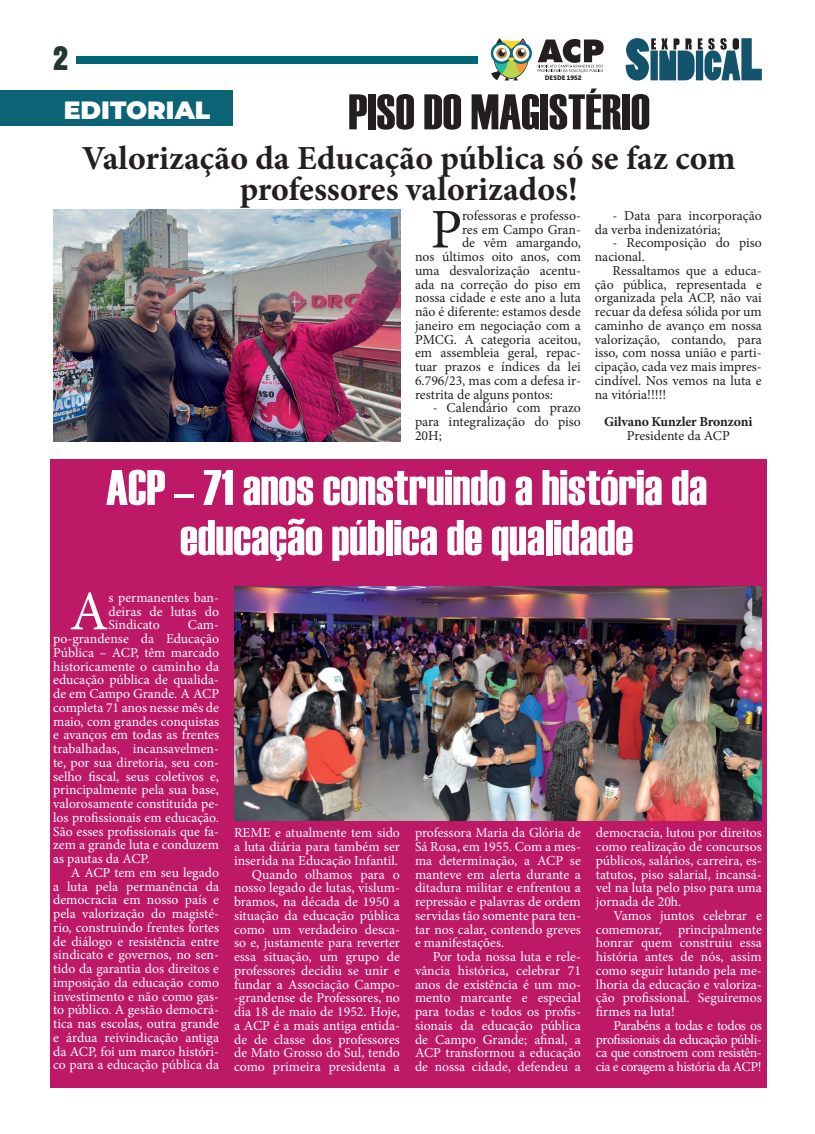
<style>
.page{position:relative;width:815px;height:1134px;background:#fff}
.page>*{position:absolute;margin:0;border:0;box-sizing:border-box;transform-origin:0 0}
.t1{font:56px "Minion Pro";color:#231f20}
.t2{font:56px "Minion Pro";color:#fff}
.t3{font:50px/50px "Haettenschweiler";color:#fff;text-align:center}
.t4{font:50px "Haettenschweiler";color:#231f20}
.t5{font:700 33.75px/31.2px "Minion Pro";color:#231f20;text-align:center}
.t6{font:30px "Anton";color:#253634}
.t7{font:900 25px "Montserrat";color:#fff}
.t8{font:13.75px/13.8px "Minion Pro";color:#fff;text-align:justify}
.t9{font:13.75px/13.8px "Minion Pro";color:#231f20;text-align:justify}
.t10{font:700 13.75px "Minion Pro";letter-spacing:-.01em;color:#231f20}
.t11{font:6.25px "Museo Sans 900";color:#231f20}
</style>
<div class="page">
<svg style="left:491px;top:38px;width:41px;height:42px"></svg>
<svg style="left:538px;top:39px;width:66px;height:34px"></svg>
<svg style="left:626px;top:38px;width:136px;height:43px"></svg>
<div style="left:76px;top:57px;width:402px;height:7px;background:#006777"></div>
<div style="left:50px;top:459px;width:717px;height:629px;background:#be1967"></div>
<div style="left:0;top:90px;width:233px;height:36px;background:#0c6375"></div>
<img style="left:234px;top:586px;width:528px;height:234px">
<img style="left:53px;top:210px;width:347px;height:231px">
<h3 class="t6" style="left:53px;top:35px;width:17px">2</h3>
<p class="t11" style="left:545px;top:75px;width:38px">DESDE 1952</p>
<p class="t4" style="left:348px;top:78px;width:303px">PISO DO MAGISTÉRIO</p>
<p class="t5" style="left:82px;top:142px;width:655px">Valorização da Educação pública só se faz com professores valorizados!</p>
<p class="t7" style="left:64px;top:91px;width:148px">EDITORIAL</p>
<p class="t1" style="left:430px;top:192px;width:33px">P</p>
<p class="t9" style="left:462px;top:209px;width:120px">rofessoras e professo-</p>
<p class="t9" style="left:462px;top:222px;width:120px">res em Campo Gran-</p>
<p class="t9" style="left:462px;top:236px;width:120px">de vêm amargando,</p>
<p class="t9" style="left:415px;top:250px;width:167px">nos últimos oito anos, com</p>
<p class="t9" style="left:415px;top:264px;width:167px">uma desvalorização acentu-</p>
<p class="t9" style="left:415px;top:277px;width:167px">ada na correção do piso em</p>
<p class="t9" style="left:415px;top:291px;width:167px">nossa cidade e este ano a luta</p>
<p class="t9" style="left:415px;top:305px;width:167px">não é diferente: estamos desde</p>
<p class="t9" style="left:415px;top:319px;width:167px">janeiro em negociação com a</p>
<p class="t9" style="left:415px;top:332px;width:167px">PMCG. A categoria aceitou,</p>
<p class="t9" style="left:415px;top:346px;width:167px">em assembleia geral, repac-</p>
<p class="t9" style="left:415px;top:360px;width:167px">tuar prazos e índices da lei</p>
<p class="t9" style="left:415px;top:374px;width:167px">6.796/23, mas com a defesa ir-</p>
<p class="t9" style="left:415px;top:387px;width:140px">restrita de alguns pontos:</p>
<p class="t9" style="left:415px;top:401px;width:167px;text-indent:18px">- Calendário com prazo para integralização do piso 20H;</p>
<p class="t9" style="left:595px;top:209px;width:168px;text-indent:18px">- Data para incorporação da verba indenizatória;</p>
<p class="t9" style="left:595px;top:236px;width:169px;text-indent:18px">- Recomposição do piso nacional.</p>
<p class="t9" style="left:595px;top:264px;width:169px;text-indent:18px">Ressaltamos que a educa&shy;ção pública, representada e organizada pela ACP, não vai recuar da defesa sólida por um caminho de avanço em nossa valorização, contando, para isso, com nossa união e parti&shy;cipação, cada vez mais impres&shy;cindível. Nos vemos na luta e na vitória!!!!!</p>
<p class="t10" style="left:604px;top:412px;width:150px">Gilvano Kunzler Bronzoni</p>
<p class="t9" style="left:627px;top:429px;width:105px">Presidente da ACP</p>
<p class="t3" style="left:106px;top:463px;width:603px">ACP – 71 anos construindo a história da educação pública de qualidade</p>
<p class="t2" style="left:70px;top:574px;width:40px">A</p>
<p class="t8" style="left:108px;top:591px;width:112px">s permanentes ban&shy;deiras de lutas do Sindicato</p>
<p class="t8" style="left:53px;top:618px;width:167px;text-indent:135px">Cam&shy;po-grandense da Educação Pública – ACP, têm marcado historicamente o caminho da educação pública de qualida&shy;de em Campo Grande. A ACP completa 71 anos nesse mês de maio, com grandes conquistas e avanços em todas as frentes trabalhadas, incansavelmen&shy;te, por sua diretoria, seu con&shy;selho fiscal, seus coletivos e, principalmente pela sua base, valorosamente constituída pe&shy;los profissionais em educação.<br>São esses profissionais que fa&shy;zem a grande luta e conduzem as pautas da ACP.</p>
<p class="t8" style="left:53px;top:866px;width:167px;text-indent:18px">A ACP tem em seu legado a luta pela permanência da democracia em nosso país e pela valorização do magisté&shy;rio, construindo frentes fortes de diálogo e resistência entre sindicato e governos, no sen&shy;tido da garantia dos direitos e imposição da educação como investimento e não como gas&shy;to público. A gestão democrá&shy;tica nas escolas, outra grande e árdua reivindicação antiga da ACP, foi um marco históri&shy;co para a educação pública da</p>
<p class="t8" style="left:234px;top:826px;width:167px">REME e atualmente tem sido a luta diária para também ser inserida na Educação Infantil.</p>
<p class="t8" style="left:234px;top:867px;width:167px;text-indent:18px">Quando olhamos para o nosso legado de lutas, vislum&shy;bramos, na década de 1950 a situação da educação pública como um verdadeiro desca&shy;so e, justamente para reverter essa situação, um grupo de professores decidiu se unir e fundar a Associação Campo--grandense de Professores, no dia 18 de maio de 1952. Hoje, a ACP é a mais antiga entida&shy;de de classe dos professores de Mato Grosso do Sul, tendo como primeira presidenta a</p>
<p class="t8" style="left:415px;top:826px;width:167px">professora Maria da Glória de Sá Rosa, em 1955. Com a mes&shy;ma determinação, a ACP se manteve em alerta durante a ditadura militar e enfrentou a repressão e palavras de ordem servidas tão somente para ten&shy;tar nos calar, contendo greves e manifestações.</p>
<p class="t8" style="left:415px;top:950px;width:167px;text-indent:18px">Por toda nossa luta e rele&shy;vância histórica, celebrar 71 anos de existência é um mo&shy;mento marcante e especial para todas e todos os profis&shy;sionais da educação pública de Campo Grande; afinal, a ACP transformou a educação de nossa cidade, defendeu a</p>
<p class="t8" style="left:596px;top:826px;width:167px">democracia, lutou por direitos como realização de concursos públicos, salários, carreira, es&shy;tatutos, piso salarial, incansá&shy;vel na luta pelo piso para uma jornada de 20h.</p>
<p class="t8" style="left:596px;top:908px;width:167px;text-indent:18px">Vamos juntos celebrar e comemorar, principalmente honrar quem construiu essa história antes de nós, assim como seguir lutando pela me&shy;lhoria da educação e valoriza&shy;ção profissional. Seguiremos firmes na luta!</p>
<p class="t8" style="left:596px;top:1018px;width:167px;text-indent:18px">Parabéns a todas e todos os profissionais da educação públi&shy;ca que constroem com resistên&shy;cia e coragem a história da ACP!</p>
</div>
